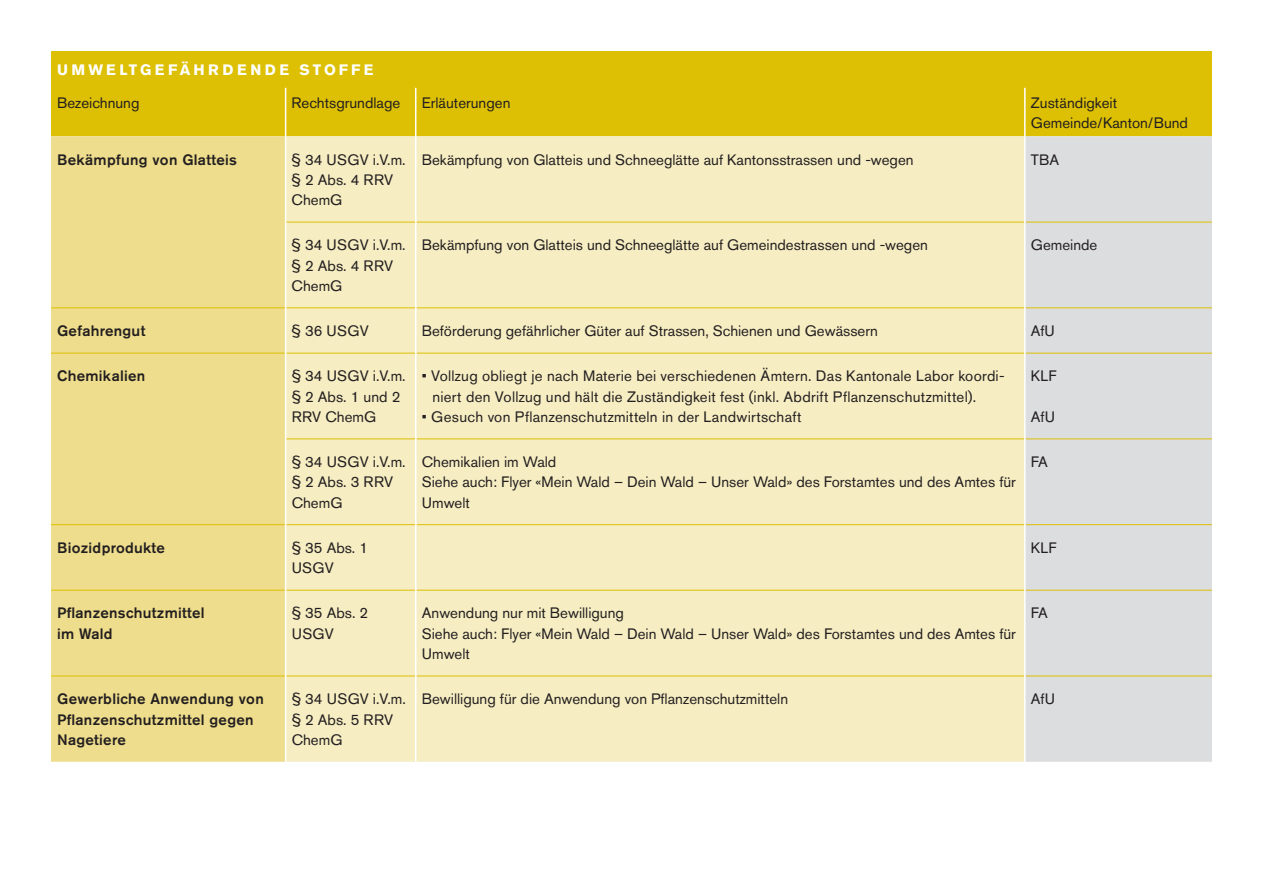
<style>
.page{position:relative;width:1263px;height:893px;background:#fff}
.page>*{position:absolute;margin:0;border:0;box-sizing:border-box;transform-origin:0 0}
.t1{font:15px/20.2px "Akzidenz Grotesk BQ";color:#231f20}
.t2{font:15px/20.2px "Akzidenz Grotesk BQ";letter-spacing:.02em;color:#231f20}
.t3{font:500 15px/20.2px "Akzidenz Grotesk BQ";letter-spacing:.02em;color:#231f20}
.t4{font:700 15px "Akzidenz Grotesk BQ";letter-spacing:.2em;color:#fff}
</style>
<div class="page">
<div style="left:51px;top:51px;width:1161px;height:85px;background:#ddc003"></div>
<div style="left:51px;top:136px;width:234px;height:626px;background:#eedd8c"></div>
<div style="left:286px;top:136px;width:738px;height:626px;background:#f6edc2"></div>
<div style="left:1025px;top:136px;width:187px;height:626px;background:#dcdddf"></div>
<hr style="left:285px;top:88px;width:1px;height:48px;background:#fff">
<hr style="left:415px;top:88px;width:1px;height:48px;background:#fff">
<hr style="left:1024px;top:88px;width:1px;height:48px;background:#fff">
<hr style="left:286px;top:222px;width:129px;height:1px;background:#ddc003">
<hr style="left:416px;top:222px;width:608px;height:1px;background:#ddc003">
<hr style="left:1025px;top:222px;width:187px;height:1px;background:#ddc003">
<hr style="left:51px;top:307px;width:234px;height:1px;background:#ddc003">
<hr style="left:286px;top:307px;width:129px;height:1px;background:#ddc003">
<hr style="left:416px;top:307px;width:608px;height:1px;background:#ddc003">
<hr style="left:1025px;top:307px;width:187px;height:1px;background:#ddc003">
<hr style="left:51px;top:353px;width:234px;height:1px;background:#ddc003">
<hr style="left:286px;top:353px;width:129px;height:1px;background:#ddc003">
<hr style="left:416px;top:353px;width:608px;height:1px;background:#ddc003">
<hr style="left:1025px;top:353px;width:187px;height:1px;background:#ddc003">
<hr style="left:286px;top:438px;width:129px;height:1px;background:#ddc003">
<hr style="left:416px;top:438px;width:608px;height:1px;background:#ddc003">
<hr style="left:1025px;top:438px;width:187px;height:1px;background:#ddc003">
<hr style="left:51px;top:524px;width:234px;height:1px;background:#ddc003">
<hr style="left:286px;top:524px;width:129px;height:1px;background:#ddc003">
<hr style="left:416px;top:524px;width:608px;height:1px;background:#ddc003">
<hr style="left:1025px;top:524px;width:187px;height:1px;background:#ddc003">
<hr style="left:51px;top:590px;width:234px;height:1px;background:#ddc003">
<hr style="left:286px;top:590px;width:129px;height:1px;background:#ddc003">
<hr style="left:416px;top:590px;width:608px;height:1px;background:#ddc003">
<hr style="left:1025px;top:590px;width:187px;height:1px;background:#ddc003">
<hr style="left:51px;top:675px;width:234px;height:1px;background:#ddc003">
<hr style="left:286px;top:675px;width:129px;height:1px;background:#ddc003">
<hr style="left:416px;top:675px;width:608px;height:1px;background:#ddc003">
<hr style="left:1025px;top:675px;width:187px;height:1px;background:#ddc003">
<hr style="left:415px;top:136px;width:1px;height:86px;background:#fff">
<hr style="left:415px;top:222px;width:1px;height:86px;background:#fff">
<hr style="left:415px;top:308px;width:1px;height:45px;background:#fff">
<hr style="left:415px;top:353px;width:1px;height:86px;background:#fff">
<hr style="left:415px;top:439px;width:1px;height:86px;background:#fff">
<hr style="left:415px;top:525px;width:1px;height:65px;background:#fff">
<hr style="left:415px;top:590px;width:1px;height:86px;background:#fff">
<hr style="left:415px;top:676px;width:1px;height:86px;background:#fff">
<p class="t4" style="left:57px;top:61px;width:318px">UMWELTGEFÄHRDENDE STOFFE</p>
<p class="t1" style="left:57px;top:92px;width:84px">Bezeichnung</p>
<p class="t1" style="left:292px;top:92px;width:110px">Rechtsgrundlage</p>
<p class="t1" style="left:422px;top:92px;width:90px">Erläuterungen</p>
<p class="t1" style="left:1031px;top:92px;width:159px">Zuständigkeit<br>Gemeinde/Kanton/Bund</p>
<p class="t3" style="left:57px;top:149px;width:181px">Bekämpfung von Glatteis</p>
<p class="t1" style="left:292px;top:149px;width:116px">§ 34 USGV i.V.m. § 2 Abs. 4 RRV<br>ChemG</p>
<p class="t1" style="left:422px;top:149px;width:493px">Bekämpfung von Glatteis und Schneeglätte auf Kantonsstrassen und -wegen</p>
<p class="t1" style="left:1031px;top:149px;width:30px">TBA</p>
<p class="t1" style="left:292px;top:235px;width:116px">§ 34 USGV i.V.m. § 2 Abs. 4 RRV<br>ChemG</p>
<p class="t1" style="left:422px;top:235px;width:508px">Bekämpfung von Glatteis und Schneeglätte auf Gemeindestrassen und -wegen</p>
<p class="t1" style="left:1031px;top:235px;width:68px">Gemeinde</p>
<p class="t3" style="left:57px;top:320px;width:90px">Gefahrengut</p>
<p class="t1" style="left:292px;top:321px;width:79px">§ 36 USGV</p>
<p class="t1" style="left:422px;top:321px;width:458px">Beförderung gefährlicher Güter auf Strassen, Schienen und Gewässern</p>
<p class="t1" style="left:1031px;top:321px;width:26px">AfU</p>
<p class="t3" style="left:57px;top:366px;width:90px">Chemikalien</p>
<p class="t1" style="left:292px;top:366px;width:116px">§ 34 USGV i.V.m. § 2 Abs. 1 und 2<br>RRV ChemG</p>
<p class="t2" style="left:432px;top:366px;width:574px;text-indent:-11px">• Vollzug obliegt je nach Materie bei verschiedenen Ämtern. Das Kantonale Labor koordi&shy;niert den Vollzug und hält die Zuständigkeit fest (inkl. Abdrift Pflanzenschutzmittel).</p>
<p class="t1" style="left:1031px;top:366px;width:27px">KLF</p>
<p class="t1" style="left:1031px;top:406px;width:26px">AfU</p>
<p class="t2" style="left:422px;top:406px;width:381px">• Gesuch von Pflanzenschutzmitteln in der Landwirtschaft</p>
<p class="t1" style="left:292px;top:452px;width:116px">§ 34 USGV i.V.m. § 2 Abs. 3 RRV<br>ChemG</p>
<p class="t1" style="left:422px;top:452px;width:596px">Chemikalien im Wald<br>Siehe auch: Flyer «Mein Wald – Dein Wald – Unser Wald» des Forstamtes und des Amtes für<br>Umwelt</p>
<p class="t1" style="left:1031px;top:452px;width:18px">FA</p>
<p class="t3" style="left:57px;top:537px;width:109px">Biozidprodukte</p>
<p class="t1" style="left:292px;top:537px;width:78px">§ 35 Abs. 1<br>USGV</p>
<p class="t1" style="left:1031px;top:537px;width:27px">KLF</p>
<p class="t3" style="left:57px;top:603px;width:149px">Pflanzenschutzmittel im Wald</p>
<p class="t1" style="left:292px;top:603px;width:78px">§ 35 Abs. 2<br>USGV</p>
<p class="t1" style="left:422px;top:603px;width:596px">Anwendung nur mit Bewilligung<br>Siehe auch: Flyer «Mein Wald – Dein Wald – Unser Wald» des Forstamtes und des Amtes für<br>Umwelt</p>
<p class="t1" style="left:1031px;top:603px;width:18px">FA</p>
<p class="t3" style="left:57px;top:689px;width:208px">Gewerbliche Anwendung von<br>Pflanzenschutzmittel gegen<br>Nagetiere</p>
<p class="t1" style="left:292px;top:689px;width:116px">§ 34 USGV i.V.m. § 2 Abs. 5 RRV<br>ChemG</p>
<p class="t1" style="left:422px;top:689px;width:368px">Bewilligung für die Anwendung von Pflanzenschutzmitteln</p>
<p class="t1" style="left:1031px;top:689px;width:26px">AfU</p>
</div>
